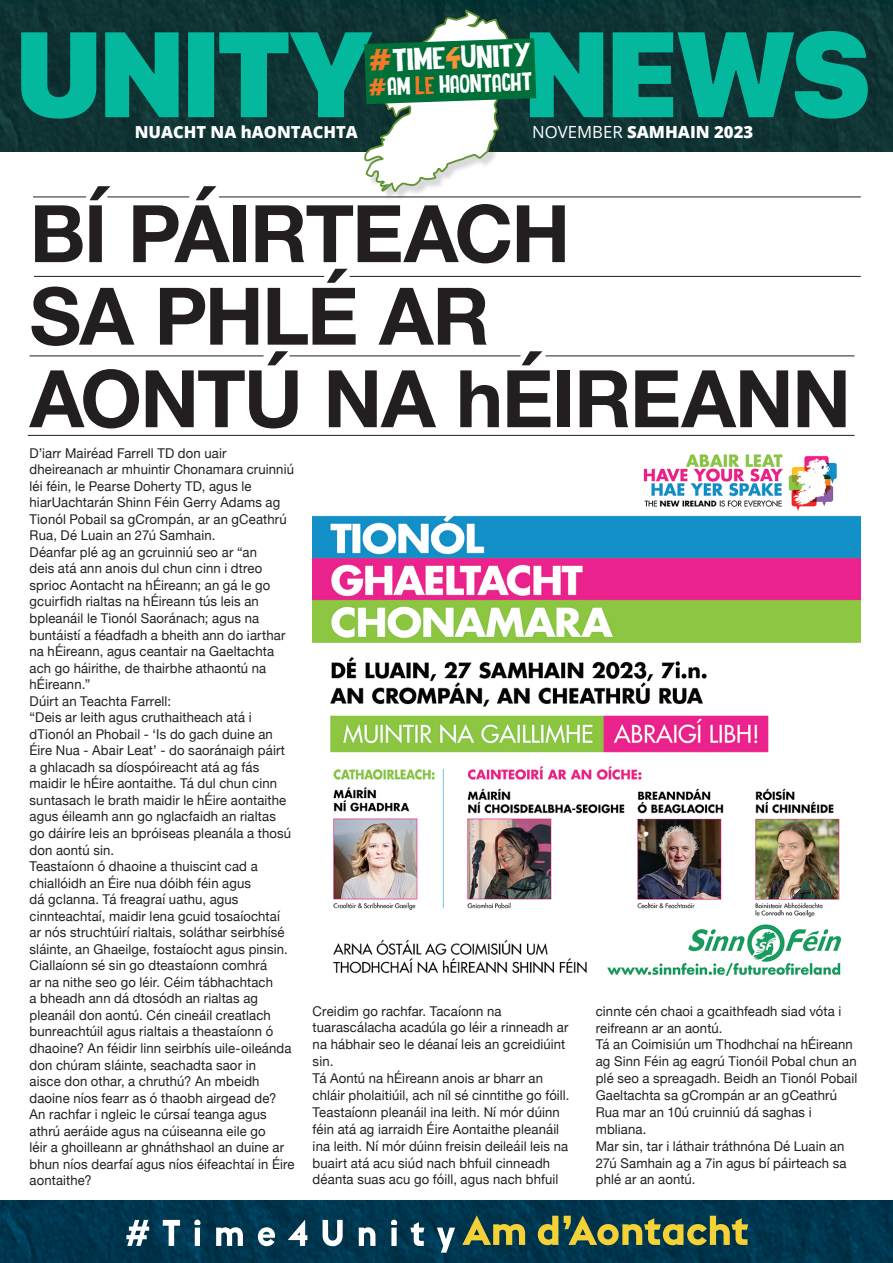
<style>
.page{position:relative;width:893px;height:1263px;background:#fff}
.page>*{position:absolute;margin:0;border:0;box-sizing:border-box;transform-origin:0 0}
.t1{font:700 79.5px/82.5px "Helvetica Neue";letter-spacing:-.02em;color:#231f20}
.t2{font:800 16.8px "Open Sans";color:#fff}
.t3{font:800 16.5px "Open Sans";color:#fff}
.t4{font:14.55px "Cheap Potatoes";color:#fff;scale:1.1 1}
.t5{font:13.5px/16.5px "Helvetica Neue";letter-spacing:.01em;color:#231f20}
.t6{font:11.55px "Cheap Potatoes";color:#fff}
.s1{color:#f47927}
.s2{color:#f79437}
.s3{font-weight:400}
</style>
<div class="page">
<img style="left:0;top:0;width:893px;height:152px">
<img style="left:0;top:1201px;width:893px;height:62px">
<svg style="left:21px;top:31px;width:847px;height:88px;background:#078776"></svg>
<div style="left:366px;top:11px;width:161px;height:190px;background:#231f20;opacity:.17"></div>
<svg style="left:363px;top:11px;width:173px;height:182px"></svg>
<svg style="left:126px;top:1219px;width:329px;height:34px"></svg>
<svg style="left:462px;top:1215px;width:286px;height:30px;background:#647544"></svg>
<img style="left:313px;top:454px;width:548px;height:522px">
<hr style="left:34px;top:276px;width:290px;height:1px;background:#231f20">
<hr style="left:350px;top:276px;width:511px;height:1px;background:#231f20">
<hr style="left:30px;top:355px;width:234px;height:1px;background:#231f20">
<hr style="left:290px;top:355px;width:230px;height:1px;background:#231f20">
<hr style="left:546px;top:355px;width:308px;height:1px;background:#231f20">
<hr style="left:28px;top:435px;width:826px;height:1px;background:#231f20">
<hr style="left:33px;top:197px;width:53px;height:1px;background:#231f20">
<hr style="left:107px;top:197px;width:82px;height:1px;background:#231f20">
<hr style="left:219px;top:197px;width:642px;height:1px;background:#231f20">
<p class="t4" style="left:369px;top:53px;width:149px;rotate:-2deg"><span class="s1">#</span>Time<span class="s2">4</span>Unity</p>
<p class="t6" style="left:369px;top:81px;width:165px;rotate:-2deg"><span class="s1">#</span>AM <span class="s1">LE</span> hAONTACHT</p>
<p class="t3" style="left:135px;top:119px;width:225px">NUACHT NA hAONTACHTA</p>
<p class="t2" style="left:532px;top:119px;width:223px"><span class="s3">NOVEMBER</span> SAMHAIN 2023</p>
<h1 class="t1" style="left:30px;top:195px;width:823px">BÍ PÁIRTEACH<br>SA PHLÉ AR<br>AONTÚ NA hÉIREANN</h1>
<p class="t5" style="left:30px;top:445px;width:267px">D’iarr Mairéad Farrell TD don uair dheireanach ar mhuintir Chonamara cruinniú léi féin, le Pearse Doherty TD, agus le hiarUachtarán Shinn Féin Gerry Adams ag Tionól Pobail sa gCrompán, ar an gCeathrú Rua, Dé Luain an 27ú Samhain.<br>Déanfar plé ag an gcruinniú seo ar “an<br>deis atá ann anois dul chun cinn i dtreo sprioc Aontacht na hÉireann; an gá le go gcuirfidh rialtas na hÉireann tús leis an bpleanáil le Tionól Saoránach; agus na buntáistí a féadfadh a bheith ann do iarthar na hÉireann, agus ceantair na Gaeltachta ach go háirithe, de thairbhe athaontú na hÉireann.”<br>Dúirt an Teachta Farrell:<br>“Deis ar leith agus cruthaitheach atá i dTionól an Phobail - ‘Is do gach duine an Éire Nua - Abair Leat’ - do saoránaigh páirt a ghlacadh sa díospóireacht atá ag fás maidir le hÉire aontaithe. Tá dul chun cinn suntasach le brath maidir le hÉire aontaithe agus éileamh ann go nglacfaidh an rialtas<br>go dáiríre leis an bpróiseas pleanála a thosú don aontú sin.<br>Teastaíonn ó dhaoine a thuiscint cad a chiallóidh an Éire nua dóibh féin agus<br>dá gclanna. Tá freagraí uathu, agus cinnteachtaí, maidir lena gcuid tosaíochtaí ar nós struchtúirí rialtais, soláthar seirbhísé sláinte, an Ghaeilge, fostaíocht agus pinsin.<br>Ciallaíonn sé sin go dteastaíonn comhrá<br>ar na nithe seo go léir. Céim tábhachtach<br>a bheadh ann dá dtosódh an rialtas ag pleanáil don aontú. Cén cineáil creatlach bunreachtúil agus rialtais a theastaíonn ó dhaoine? An féidir linn seirbhís uile-oileánda don chúram sláinte, seachadta saor in<br>aisce don othar, a chruthú? An mbeidh daoine níos fearr as ó thaobh airgead de?<br>An rachfar i ngleic le cúrsaí teanga agus athrú aeráide agus na cúiseanna eile go<br>léir a ghoilleann ar ghnáthshaol an duine ar bhun níos dearfaí agus níos éifeachtaí in Éire aontaithe?</p>
<p class="t5" style="left:313px;top:1003px;width:258px">Creidim go rachfar. Tacaíonn na tuarascálacha acadúla go léir a rinneadh ar na hábhair seo le déanaí leis an gcreidiúint sin.<br>Tá Aontú na hÉireann anois ar bharr an chláir pholaitiúil, ach níl sé cinntithe go fóill.<br>Teastaíonn pleanáil ina leith. Ní mór dúinn féin atá ag iarraidh Éire Aontaithe pleanáil ina leith. Ní mór dúinn freisin deileáil leis na buairt atá acu siúd nach bhfuil cinneadh déanta suas acu go fóill, agus nach bhfuil</p>
<p class="t5" style="left:596px;top:1003px;width:263px">cinnte cén chaoi a gcaithfeadh siad vóta i reifreann ar an aontú.<br>Tá an Coimisiún um Thodhchaí na hÉireann ag Sinn Féin ag eagrú Tionóil Pobal chun an plé seo a spreagadh. Beidh an Tionól Pobail Gaeltachta sa gCrompán ar an gCeathrú Rua mar an 10ú cruinniú dá saghas i mbliana.<br>Mar sin, tar i láthair tráthnóna Dé Luain an 27ú Samhain ag a 7in agus bí páirteach sa phlé ar an aontú.</p>
</div>
